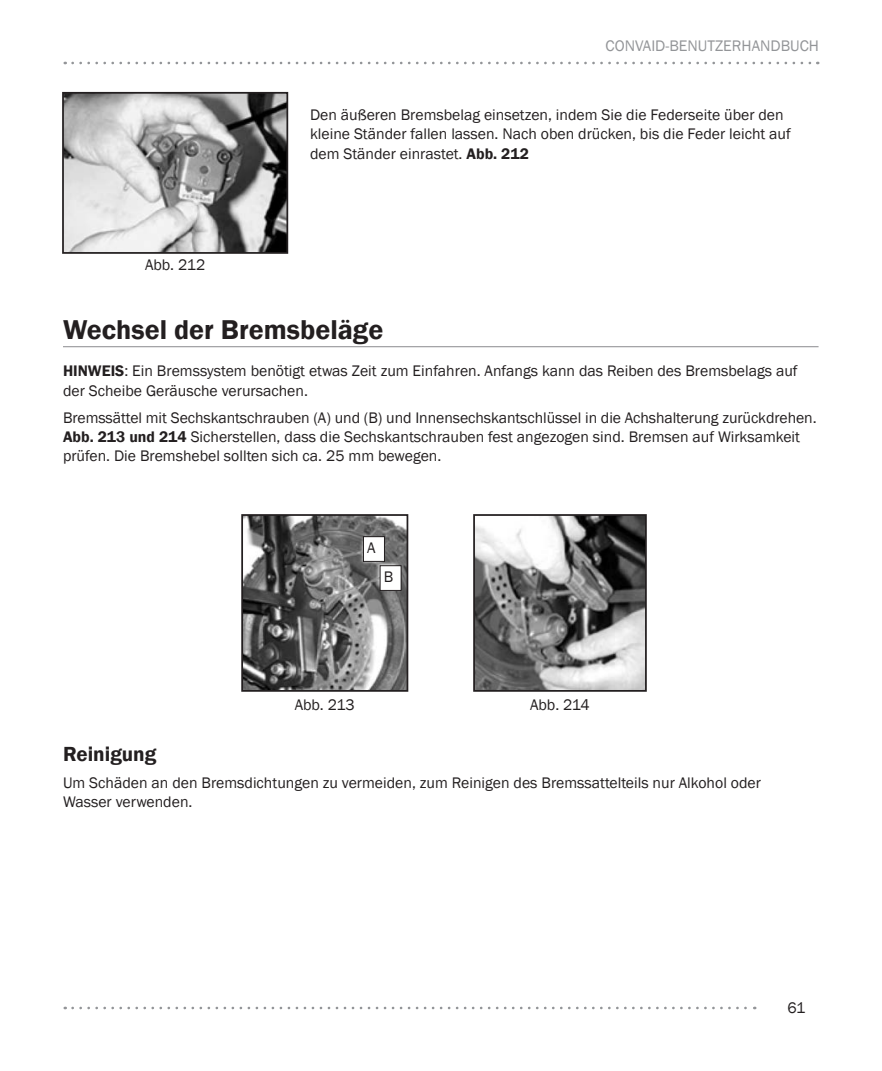
<style>
.page{position:relative;width:882px;height:1071px;background:#fff}
.page>*{position:absolute;margin:0;border:0;box-sizing:border-box;transform-origin:0 0}
.Etac_Sub_Header{font:600 28px "Franklin Gothic";color:#231f20}
.Etac_Topic_Heading{font:600 21px "Franklin Gothic";color:#231f20}
.Etac_UG_Paragraph{font:15.75px/19.2px "Franklin Gothic";color:#231f20}
.t1{font:15.75px "Franklin Gothic";color:#939598}
.s1{font-weight:600}
</style>
<div class="page">
<svg style="left:73px;top:62px;width:745px;height:2px"></svg>
<svg style="left:73px;top:1007px;width:682px;height:2px"></svg>
<img style="left:65px;top:95px;width:220px;height:156px">
<div style="left:62px;top:92px;width:226px;height:162px;border:2px solid #231f20"></div>
<hr style="left:63px;top:346px;width:756px;height:1px;background:#8a8a8e">
<img style="left:244px;top:517px;width:161px;height:172px">
<div style="left:241px;top:514px;width:167px;height:178px;border:2px solid #231f20"></div>
<img style="left:476px;top:517px;width:168px;height:172px">
<div style="left:473px;top:514px;width:174px;height:178px;border:2px solid #231f20"></div>
<div style="left:363px;top:537px;width:21px;height:24px;background:#fff"></div>
<div style="left:363px;top:536px;width:22px;height:26px;border:1px solid #231f20"></div>
<div style="left:380px;top:566px;width:21px;height:24px;background:#fff"></div>
<div style="left:380px;top:565px;width:22px;height:26px;border:1px solid #231f20"></div>
<p class="t1" style="left:606px;top:36px;width:215px">CONVAID-BENUTZERHANDBUCH</p>
<p class="Etac_UG_Paragraph" style="left:145px;top:256px;width:62px">Abb. 212</p>
<p class="Etac_UG_Paragraph" style="left:310px;top:106px;width:482px">Den äußeren Bremsbelag einsetzen, indem Sie die Federseite über den kleine Ständer fallen lassen. Nach oben drücken, bis die Feder leicht auf dem Ständer einrastet. <span class="s1">Abb. 212</span></p>
<p class="Etac_Sub_Header" style="left:63px;top:312px;width:322px">Wechsel der Bremsbeläge</p>
<p class="Etac_UG_Paragraph" style="left:63px;top:362px;width:736px"><span class="s1">HINWEIS</span>: Ein Bremssystem benötigt etwas Zeit zum Einfahren. Anfangs kann das Reiben des Bremsbelags auf der Scheibe Geräusche verursachen.</p>
<p class="Etac_UG_Paragraph" style="left:63px;top:408px;width:755px">Bremssättel mit Sechskantschrauben (A) und (B) und Innensechskantschlüssel in die Achshalterung zurückdrehen.<br><span class="s1">Abb. 213 und 214</span> Sicherstellen, dass die Sechskantschrauben fest angezogen sind. Bremsen auf Wirksamkeit prüfen. Die Bremshebel sollten sich ca. 25 mm bewegen.</p>
<p class="Etac_UG_Paragraph" style="left:367px;top:538px;width:10px">A</p>
<p class="Etac_UG_Paragraph" style="left:384px;top:567px;width:11px">B</p>
<p class="Etac_UG_Paragraph" style="left:295px;top:695px;width:62px">Abb. 213</p>
<p class="Etac_UG_Paragraph" style="left:530px;top:695px;width:61px">Abb. 214</p>
<p class="Etac_Topic_Heading" style="left:63px;top:741px;width:95px">Reinigung</p>
<p class="Etac_UG_Paragraph" style="left:63px;top:774px;width:700px">Um Schäden an den Bremsdichtungen zu vermeiden, zum Reinigen des Bremssattelteils nur Alkohol oder<br>Wasser verwenden.</p>
<p class="Etac_UG_Paragraph" style="left:787px;top:999px;width:19px">61</p>
</div>
